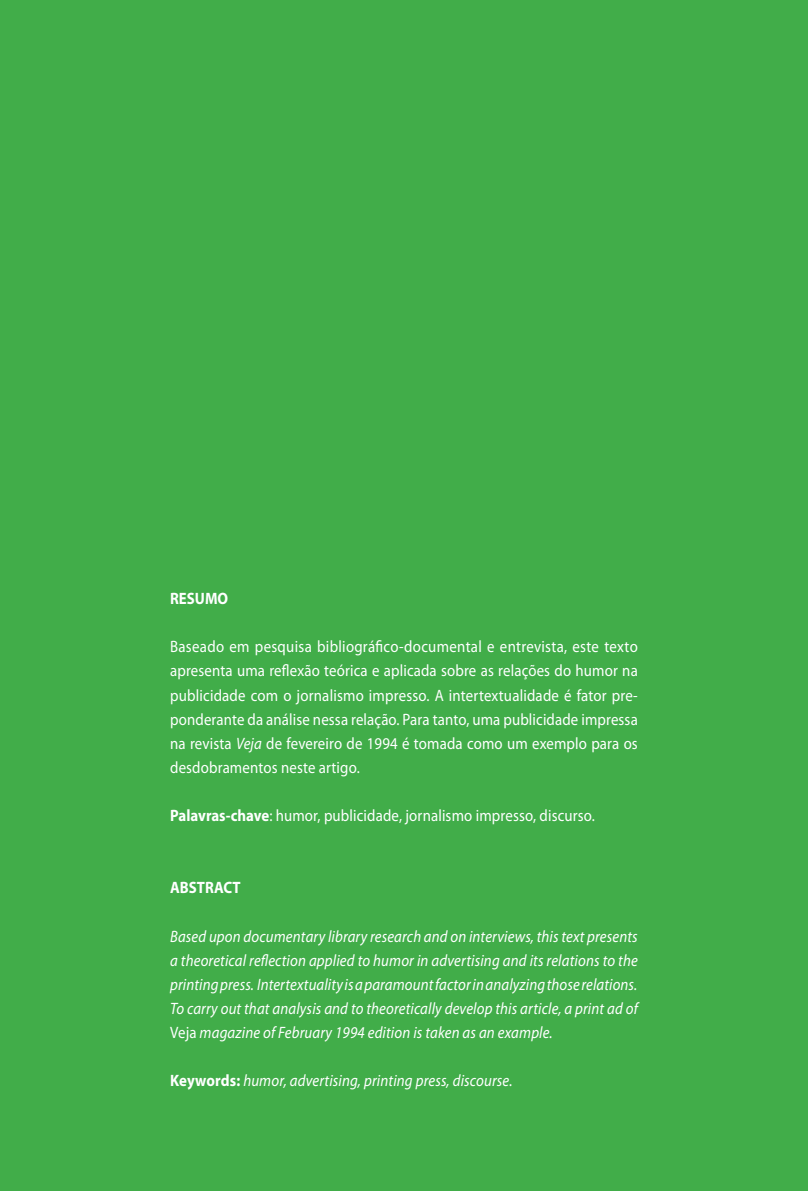
<style>
.page{position:relative;width:808px;height:1191px;background:#fff}
.page>*{position:absolute;margin:0;border:0;box-sizing:border-box;transform-origin:0 0}
.t1{font:16.5px/24px "Myriad Pro";letter-spacing:.01em;color:#fff;text-align:justify;scale:.9 1}
.t2{font:italic 16.5px/24px "Myriad Pro";letter-spacing:.01em;color:#fff;text-align:justify;scale:.9 1}
.t3{font:700 16.5px "Myriad Pro";color:#fff;scale:.9 1}
.s1{font-style:italic}
.s2{font-weight:700}
.s3{font-style:normal}
.s4{font-weight:700;font-style:normal}
</style>
<div class="page">
<div style="left:0;top:0;width:807px;height:1191px;background:#41ad49"></div>
<p class="t3" style="left:170px;top:588px;width:66px">RESUMO</p>
<p class="t1" style="left:170px;top:634px;width:521px">Baseado em pesquisa bibliográfico-documental e entrevista, este texto apresenta uma reflexão teórica e aplicada sobre as relações do humor na publicidade com o jornalismo impresso. A intertextualidade é fator pre&shy;ponderante da análise nessa relação. Para tanto, uma publicidade impressa na revista <span class="s1">Veja</span> de fevereiro de 1994 é tomada como um exemplo para os desdobramentos neste artigo.</p>
<p class="t1" style="left:170px;top:803px;width:473px"><span class="s2">Palavras-chave</span>: humor, publicidade, jornalismo impresso, discurso.</p>
<p class="t3" style="left:170px;top:877px;width:80px">ABSTRACT</p>
<p class="t2" style="left:170px;top:924px;width:521px">Based upon documentary library research and on interviews, this text presents a theoretical reflection applied to humor in advertising and its relations to the printing press. Intertextuality is a paramount factor in analyzing those relations.<br>To carry out that analysis and to theoretically develop this article, a print ad of <span class="s3">Veja</span> magazine of February 1994 edition is taken as an example.</p>
<p class="t2" style="left:170px;top:1068px;width:382px"><span class="s4">Keywords:</span> humor, advertising, printing press, discourse.</p>
</div>
